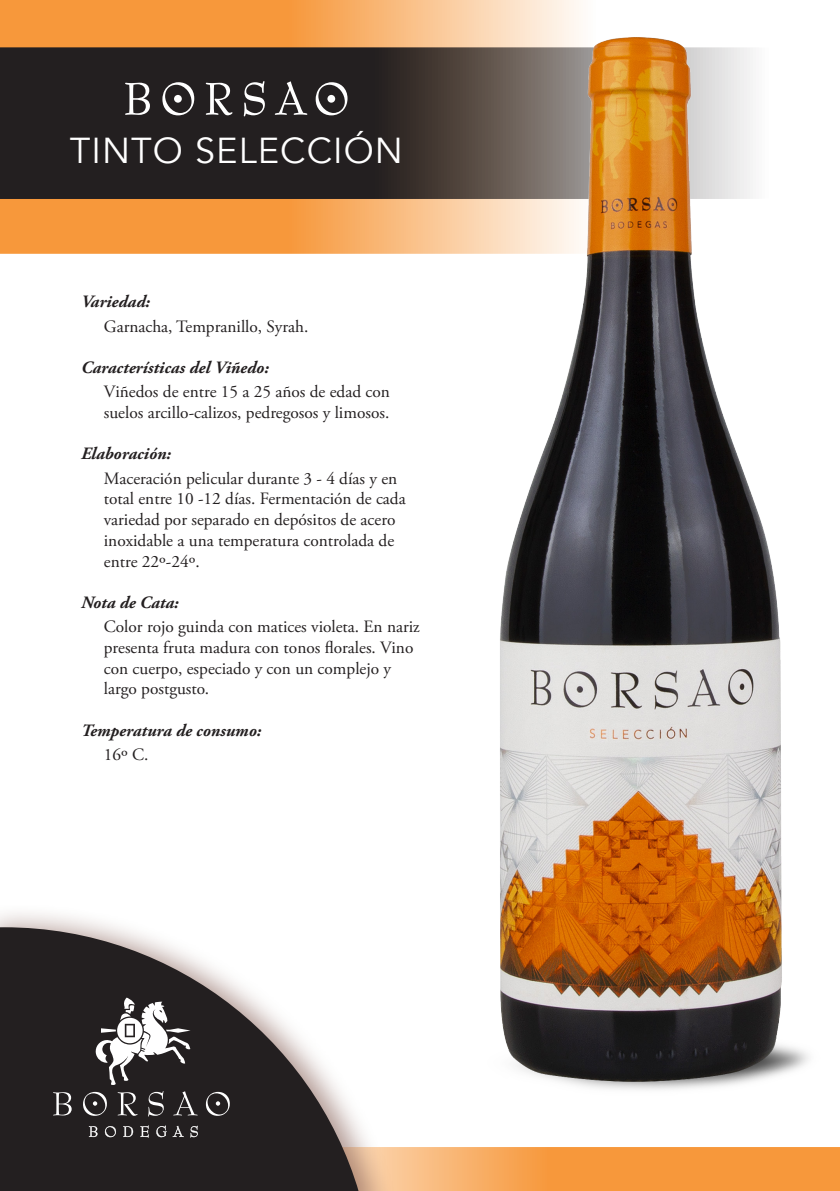
<style>
.page{position:relative;width:840px;height:1191px;background:#fff}
.page>*{position:absolute;margin:0;border:0;box-sizing:border-box;transform-origin:0 0}
.t1{font:36px "Avenir";letter-spacing:.03em;color:#fff}
.t2{font:17.2px/20.8px "Adobe Garamond Pro";color:#231f20}
.t3{font:italic 700 17.2px "Adobe Garamond Pro";color:#231f20}
</style>
<div class="page">
<svg style="left:0;top:0;width:581px;height:254px;background:#f7a452"></svg>
<svg style="left:0;top:47px;width:458px;height:152px;background:#282222"></svg>
<svg style="left:125px;top:81px;width:222px;height:35px"></svg>
<svg style="left:397px;top:1147px;width:442px;height:44px;background:#f7a04b"></svg>
<img style="left:458px;top:11px;width:351px;height:1079px">
<div style="left:0;top:903px;width:397px;height:288px;background:#7f564c;opacity:.62"></div>
<svg style="left:0;top:927px;width:363px;height:264px;fill:#231f20"></svg>
<svg style="left:53px;top:1092px;width:19px;height:23px"></svg>
<svg style="left:118px;top:1092px;width:19px;height:23px"></svg>
<svg style="left:148px;top:1091px;width:16px;height:25px"></svg>
<svg style="left:173px;top:1091px;width:24px;height:24px"></svg>
<svg style="left:95px;top:997px;width:95px;height:88px"></svg>
<svg style="left:206px;top:1091px;width:24px;height:24px"></svg>
<svg style="left:83px;top:1091px;width:24px;height:24px"></svg>
<svg style="left:89px;top:1126px;width:8px;height:11px"></svg>
<svg style="left:105px;top:1126px;width:11px;height:11px"></svg>
<svg style="left:123px;top:1126px;width:10px;height:11px"></svg>
<svg style="left:140px;top:1125px;width:9px;height:12px"></svg>
<svg style="left:156px;top:1125px;width:28px;height:12px"></svg>
<svg style="left:190px;top:1125px;width:8px;height:12px"></svg>
<h1 class="t1" style="left:70px;top:129px;width:334px">TINTO SELECCIÓN</h1>
<p class="t3" style="left:81px;top:292px;width:70px">Variedad:</p>
<p class="t2" style="left:104px;top:316px;width:206px">Garnacha, Tempranillo, Syrah.</p>
<p class="t3" style="left:81px;top:358px;width:189px">Características del Viñedo:</p>
<p class="t2" style="left:104px;top:382px;width:287px">Viñedos de entre 15 a 25 años de edad con suelos arcillo-calizos, pedregosos y limosos.</p>
<p class="t3" style="left:81px;top:444px;width:91px">Elaboración:</p>
<p class="t2" style="left:104px;top:468px;width:303px">Maceración pelicular durante 3 - 4 días y en total entre 10 -12 días. Fermentación de cada variedad por separado en depósitos de acero inoxidable a una temperatura controlada de entre 22º-24º.</p>
<p class="t3" style="left:81px;top:592px;width:99px">Nota de Cata:</p>
<p class="t2" style="left:104px;top:617px;width:317px">Color rojo guinda con matices violeta. En nariz presenta fruta madura con tonos florales. Vino con cuerpo, especiado y con un complejo y largo postgusto.</p>
<p class="t3" style="left:81px;top:720px;width:181px">Temperatura de consumo:</p>
<p class="t2" style="left:104px;top:745px;width:46px">16º C.</p>
</div>
